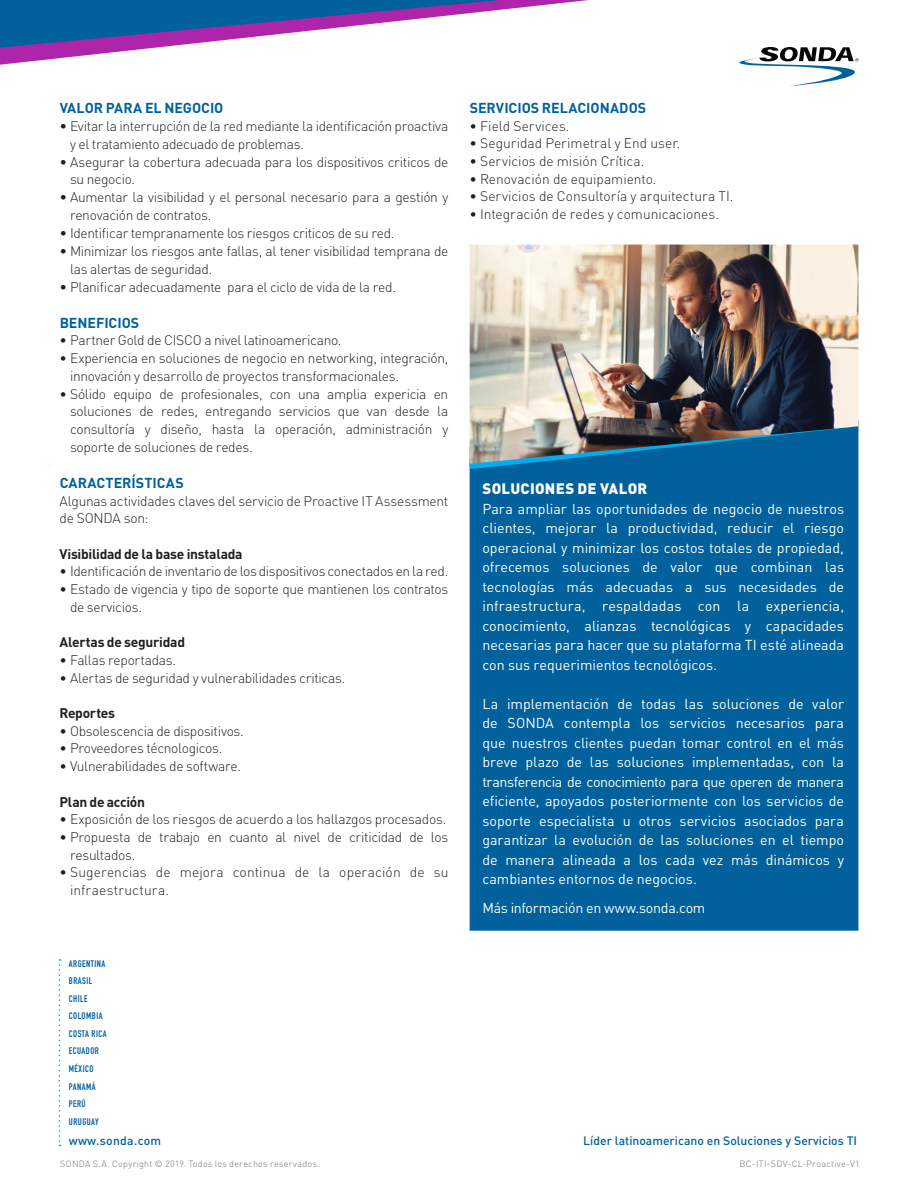
<style>
.page{position:relative;width:918px;height:1188px;background:#fff}
.page>*{position:absolute;margin:0;border:0;box-sizing:border-box;transform-origin:0 0}
.t1{font:900 15px "DIN Pro";letter-spacing:.015em;color:#fff}
.t2{font:14.25px/19.5px "DIN Pro";color:#fff;text-align:justify}
.t3{font:700 14.25px "DIN Pro";letter-spacing:-.005em;color:#00619c}
.t4{font:14.25px "DIN Pro";letter-spacing:-.02em;color:#fff}
.t5{font:300 13.8px/17.7px "DIN Pro";letter-spacing:-.02em;color:#231f20}
.t6{font:300 13.8px "DIN Pro";color:#231f20}
.t7{font:700 13.8px "DIN Pro";letter-spacing:-.02em;color:#231f20}
.t8{font:300 13.8px/18px "DIN Pro";letter-spacing:.01em;color:#231f20}
.t9{font:500 12.15px "DIN Pro";color:#00619c}
.t10{font:500 12.15px "DIN Pro";letter-spacing:.025em;color:#00619c}
.t11{font:700 9.45px/17.5px "DIN Condensed";letter-spacing:.05em;color:#00619c}
.t12{font:300 9px "DIN Pro";letter-spacing:.03em;color:#717271}
.s1{font-size:14.25px}
</style>
<div class="page">
<svg style="left:739px;top:47px;width:120px;height:39px"></svg>
<svg style="left:0;top:0;width:589px;height:65px"></svg>
<div style="left:470px;top:470px;width:388px;height:461px;background:#00619c"></div>
<div style="left:470px;top:464px;width:388px;height:6px;background:#00619c"></div>
<img style="left:470px;top:245px;width:388px;height:219px">
<svg style="left:59px;top:959px;width:1px;height:187px"></svg>
<p class="t3" style="left:60px;top:96px;width:165px">VALOR PARA EL NEGOCIO</p>
<p class="t5" style="left:70px;top:117px;width:380px;text-indent:-11px"><span class="s1">•</span> Evitar la interrupción de la red mediante la identificación proactiva y el tratamiento adecuado de problemas.</p>
<p class="t5" style="left:70px;top:152px;width:380px;text-indent:-11px"><span class="s1">•</span> Asegurar la cobertura adecuada para los dispositivos criticos de su negocio.</p>
<p class="t5" style="left:70px;top:188px;width:380px;text-indent:-11px"><span class="s1">•</span> Aumentar la visibilidad y el personal necesario para a gestión y renovación de contratos.</p>
<p class="t5" style="left:60px;top:224px;width:337px"><span class="s1">•</span> Identificar tempranamente los riesgos criticos de su red.</p>
<p class="t5" style="left:70px;top:242px;width:380px;text-indent:-11px"><span class="s1">•</span> Minimizar los riesgos ante fallas, al tener visibilidad temprana de las alertas de seguridad.</p>
<p class="t5" style="left:60px;top:277px;width:338px"><span class="s1">•</span> Planificar adecuadamente para el ciclo de vida de la red.</p>
<p class="t3" style="left:60px;top:311px;width:81px">BENEFICIOS</p>
<p class="t5" style="left:60px;top:331px;width:284px">• Partner Gold de CISCO a nivel latinoamericano.</p>
<p class="t5" style="left:70px;top:349px;width:380px;text-indent:-11px">• Experiencia en soluciones de negocio en networking, integración, innovación y desarrollo de proyectos transformacionales.</p>
<p class="t5" style="left:70px;top:384px;width:380px;text-align:justify;text-indent:-11px">• Sólido equipo de profesionales, con una amplia expericia en soluciones de redes, entregando servicios que van desde la consultoría y diseño, hasta la operación, administración y soporte de soluciones de redes.</p>
<p class="t3" style="left:60px;top:471px;width:126px">CARACTERÍSTICAS</p>
<p class="t5" style="left:60px;top:491px;width:390px">Algunas actividades claves del servicio de Proactive IT Assessment de SONDA son:</p>
<p class="t7" style="left:60px;top:542px;width:185px">Visibilidad de la base instalada</p>
<p class="t5" style="left:60px;top:562px;width:390px">• Identificación de inventario de los dispositivos conectados en la red.</p>
<p class="t5" style="left:70px;top:580px;width:380px;text-indent:-11px">• Estado de vigencia y tipo de soporte que mantienen los contratos de servicios.</p>
<p class="t7" style="left:60px;top:631px;width:127px">Alertas de seguridad</p>
<p class="t5" style="left:60px;top:651px;width:118px">• Fallas reportadas.</p>
<p class="t5" style="left:60px;top:668px;width:287px">• Alertas de seguridad y vulnerabilidades criticas.</p>
<p class="t7" style="left:60px;top:702px;width:57px">Reportes</p>
<p class="t5" style="left:60px;top:721px;width:186px">• Obsolescencia de dispositivos.</p>
<p class="t5" style="left:60px;top:739px;width:164px">• Proveedores técnologicos.</p>
<p class="t5" style="left:60px;top:757px;width:183px">• Vulnerabilidades de software.</p>
<p class="t7" style="left:60px;top:790px;width:87px">Plan de acción</p>
<p class="t5" style="left:60px;top:810px;width:388px">• Exposición de los riesgos de acuerdo a los hallazgos procesados.</p>
<p class="t5" style="left:70px;top:828px;width:380px;text-indent:-11px">• Propuesta de trabajo en cuanto al nivel de criticidad de los resultados.</p>
<p class="t8" style="left:70px;top:863px;width:380px;text-indent:-11px">• Sugerencias de mejora continua de la operación de su infraestructura.</p>
<p class="t11" style="left:69px;top:955px;width:38px">ARGENTINA</p>
<p class="t11" style="left:69px;top:972px;width:25px">BRASIL</p>
<p class="t11" style="left:69px;top:990px;width:20px">CHILE</p>
<p class="t11" style="left:69px;top:1007px;width:35px">COLOMBIA</p>
<p class="t11" style="left:69px;top:1025px;width:39px">COSTA RICA</p>
<p class="t11" style="left:69px;top:1042px;width:32px">ECUADOR</p>
<p class="t11" style="left:69px;top:1060px;width:26px">MÉXICO</p>
<p class="t11" style="left:69px;top:1077px;width:28px">PANAMÁ</p>
<p class="t11" style="left:69px;top:1095px;width:31px">PERÚ<br>URUGUAY</p>
<p class="t3" style="left:470px;top:96px;width:178px">SERVICIOS RELACIONADOS</p>
<p class="t6" style="left:470px;top:116px;width:101px">• Field Services.</p>
<p class="t6" style="left:470px;top:134px;width:212px">• Seguridad Perimetral y End user.</p>
<p class="t6" style="left:470px;top:152px;width:176px">• Servicios de misión Crítica.</p>
<p class="t6" style="left:470px;top:169px;width:188px">• Renovación de equipamiento.</p>
<p class="t6" style="left:470px;top:187px;width:265px">• Servicios de Consultoría y arquitectura TI.</p>
<p class="t6" style="left:470px;top:205px;width:251px">• Integración de redes y comunicaciones.</p>
<p class="t1" style="left:483px;top:476px;width:166px">SOLUCIONES DE VALOR</p>
<p class="t2" style="left:482px;top:497px;width:363px">Para ampliar las oportunidades de negocio de nuestros clientes, mejorar la productividad, reducir el riesgo operacional y minimizar los costos totales de propiedad, ofrecemos soluciones de valor que combinan las tecnologías más adecuadas a sus necesidades de infraestructura, respaldadas con la experiencia, conocimiento, alianzas tecnológicas y capacidades necesarias para hacer que su plataforma TI esté alineada con sus requerimientos tecnológicos.</p>
<p class="t2" style="left:482px;top:692px;width:363px">La implementación de todas las soluciones de valor de SONDA contempla los servicios necesarios para que nuestros clientes puedan tomar control en el más breve plazo de las soluciones implementadas, con la transferencia de conocimiento para que operen de manera eficiente, apoyados posteriormente con los servicios de soporte especialista u otros servicios asociados para garantizar la evolución de las soluciones en el tiempo de manera alineada a los cada vez más dinámicos y cambiantes entornos de negocios.</p>
<p class="t4" style="left:482px;top:896px;width:225px">Más información en www.sonda.com</p>
<p class="t10" style="left:69px;top:1133px;width:94px">www.sonda.com</p>
<p class="t9" style="left:583px;top:1132px;width:275px">Líder latinoamericano en Soluciones y Servicios TI</p>
<p class="t12" style="left:60px;top:1158px;width:261px">SONDA S.A. Copyright © 2019. Todos los derechos reservados.</p>
<p class="t12" style="left:740px;top:1158px;width:122px">BC-ITI-SDV-CL-Proactive-V1</p>
</div>
